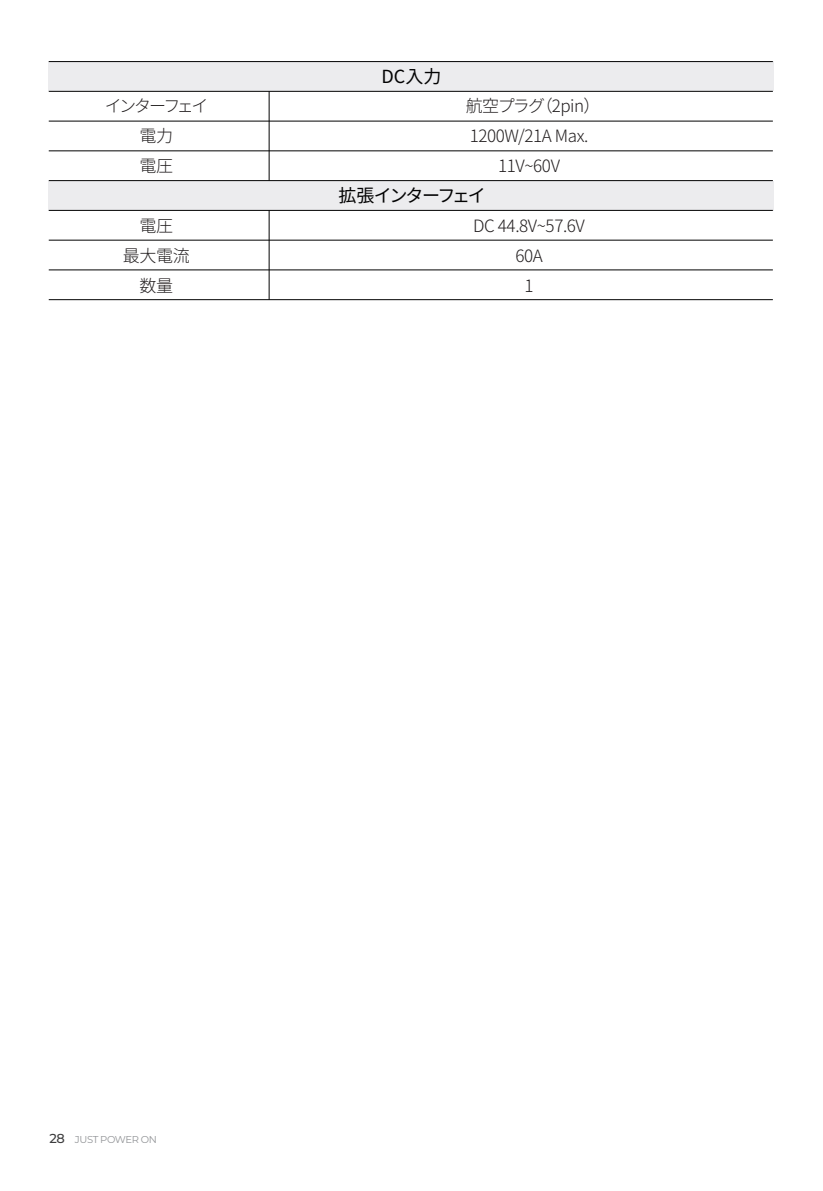
<style>
.page{position:relative;width:823px;height:1191px;background:#fff}
.page>*{position:absolute;margin:0;border:0;box-sizing:border-box;transform-origin:0 0}
.t1{font:18px "Noto Sans CJ Kjp";letter-spacing:-.115em;color:#030303}
.t2{font:18px "Noto Sans CJ Kjp";letter-spacing:-.085em;color:#030303}
.t3{font:300 17px/30px "Noto Sans CJ Kjp";letter-spacing:-.025em;color:#231f20;text-align:center}
.t4{font:300 17px/30px "Noto Sans CJ Kjp";letter-spacing:-.135em;color:#231f20;text-align:center}
.t5{font:10px "Montserrat";letter-spacing:-.04em;color:#939598}
.s1{font-weight:500;font-size:13px;color:#3e3e3f}
</style>
<div class="page">
<div style="left:49px;top:62px;width:724px;height:29px;background:#ececee"></div>
<hr style="left:49px;top:150px;width:723px;height:1px;background:#030303">
<hr style="left:49px;top:121px;width:723px;height:1px;background:#030303">
<hr style="left:49px;top:91px;width:723px;height:1px;background:#030303">
<hr style="left:49px;top:61px;width:723px;height:1px;background:#030303">
<hr style="left:268px;top:91px;width:1px;height:90px;background:#030303">
<div style="left:49px;top:181px;width:724px;height:29px;background:#ececee"></div>
<hr style="left:49px;top:180px;width:723px;height:1px;background:#030303">
<hr style="left:49px;top:269px;width:723px;height:1px;background:#030303">
<hr style="left:49px;top:299px;width:723px;height:1px;background:#030303">
<hr style="left:49px;top:240px;width:723px;height:1px;background:#030303">
<hr style="left:49px;top:210px;width:723px;height:1px;background:#030303">
<hr style="left:268px;top:210px;width:1px;height:90px;background:#030303">
<p class="t2" style="left:381px;top:67px;width:61px">DC入力</p>
<p class="t4" style="left:105px;top:92px;width:105px">インターフェイ電力<br>電圧</p>
<p class="t3" style="left:465px;top:92px;width:136px">航空プラグ（2pin）<br>1200W/21A Max.<br>11V~60V</p>
<p class="t1" style="left:338px;top:185px;width:149px">拡張インターフェイ</p>
<p class="t3" style="left:123px;top:211px;width:68px">電圧<br>最大電流数量</p>
<p class="t3" style="left:473px;top:211px;width:113px">DC 44.8V~57.6V<br>60A<br>1</p>
<p class="t5" style="left:49px;top:1132px;width:109px"><span class="s1">28</span> JUST POWER ON</p>
</div>
